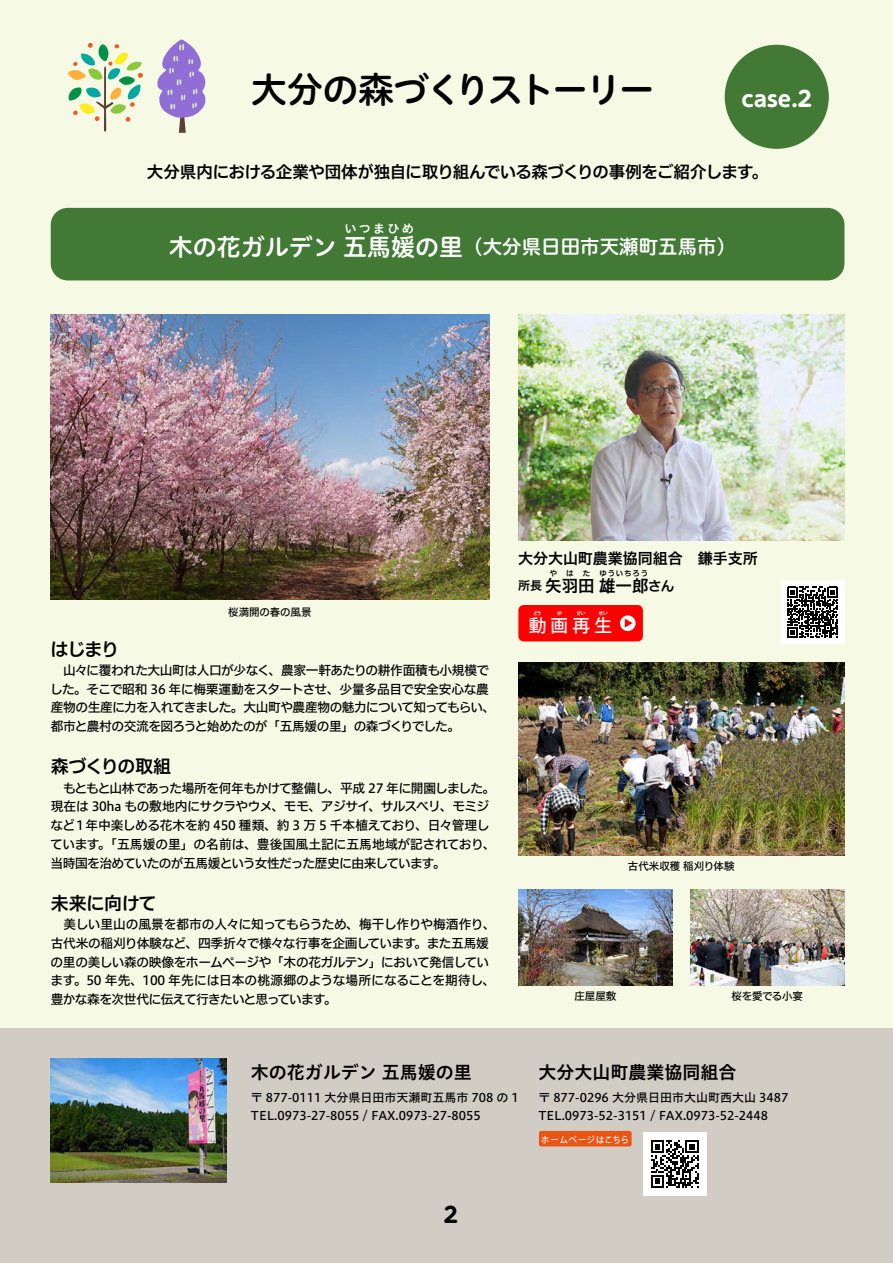
<style>
.page{position:relative;width:893px;height:1263px;background:#fff}
.page>*{position:absolute;margin:0;border:0;box-sizing:border-box;transform-origin:0 0}
.t1{font:36px "Hiragino UD Sans R Std N W6";letter-spacing:-.075em;color:#000}
.t2{font:24px "Hiragino UD Sans R Std N W6";color:#fff}
.t3{font:700 21.3px "UD Shin M Go Pro";color:#fff}
.t4{font:700 21.3px "UD Shin M Go Pro";color:#000}
.t5{font:19.5px "Hiragino UD Sans R Std N W6";color:#fff}
.t6{font:18px "Hiragino UD Sans Std W6";color:#000}
.t7{font:18px "Hiragino UD Sans F Std W6";letter-spacing:-.04em;color:#000}
.t8{font:500 17.7px "Koz Go Pro";color:#fff}
.t9{font:16.5px "Hiragino UD Sans F Std W6";letter-spacing:-.02em;color:#000}
.t10{font:15px "Hiragino UD Sans F Std W6";color:#000}
.t11{font:12.75px/18.8px "Hiragino UD Sans F Std W5";letter-spacing:-.04em;color:#000}
.t12{font:12px/18px "Hiragino UD Sans Std W5";color:#000}
.t13{font:12px "Hiragino UD Sans R Std N W6";letter-spacing:.2em;color:#fff}
.t14{font:12px "Hiragino UD Sans F Std W6";color:#000}
.t15{font:10.5px "Hiragino UD Sans F Std W5";color:#000}
.t16{font:10.5px "Hiragino UD Sans F Std W5";letter-spacing:-.025em;color:#000}
.t17{font:500 8.7px "Koz Go Pro";letter-spacing:.09em;color:#fff;scale:.95 1}
.t18{font:7.5px "Hiragino UD Sans F Std W6";letter-spacing:.11em;color:#000}
.t19{font:700 4.8px "Koz Go Pr 6 N";color:#fff}
.s1{font-size:13.5px}
</style>
<div class="page">
<div style="left:0;top:258px;width:893px;height:1005px;background:#d1ccc4"></div>
<div style="left:0;top:0;width:893px;height:1028px;background:#f6f9e4"></div>
<div style="left:518px;top:605px;width:125px;height:36px;background:#f00;border-radius:5px"></div>
<svg style="left:620px;top:615px;width:16px;height:16px"></svg>
<svg style="left:625px;top:618px;width:8px;height:9px"></svg>
<img style="left:51px;top:1058px;width:175px;height:124px">
<img style="left:51px;top:315px;width:438px;height:285px">
<img style="left:518px;top:890px;width:155px;height:96px">
<img style="left:690px;top:890px;width:154px;height:96px">
<img style="left:518px;top:662px;width:326px;height:193px">
<img style="left:518px;top:315px;width:326px;height:225px">
<div style="left:643px;top:1132px;width:64px;height:64px;background:#fff"></div>
<svg style="left:651px;top:1140px;width:48px;height:48px"></svg>
<div style="left:539px;top:1131px;width:93px;height:15px;background:#ea5515;border-radius:2px"></div>
<div style="left:781px;top:580px;width:63px;height:64px;background:#fff"></div>
<svg style="left:787px;top:587px;width:51px;height:51px"></svg>
<div style="left:725px;top:45px;width:104px;height:104px;background:#427935;border-radius:50%"></div>
<div style="left:51px;top:208px;width:793px;height:72px;background:#427935;border-radius:17px"></div>
<svg style="left:68px;top:43px;width:75px;height:89px"></svg>
<svg style="left:157px;top:39px;width:49px;height:94px"></svg>
<h1 class="t1" style="left:251px;top:62px;width:405px">大分の森づくりストーリー</h1>
<h3 class="t3" style="left:742px;top:81px;width:72px">CASE.2</h3>
<p class="t9" style="left:147px;top:159px;width:623px">大分県内における企業や団体が独自に取り組んでいる森づくりの事例をご紹介します。</p>
<p class="t13" style="left:344px;top:219px;width:71px">いつまひめ</p>
<h2 class="t2" style="left:169px;top:228px;width:296px">木の花ガルデン五馬媛の里</h2>
<h3 class="t5" style="left:463px;top:232px;width:274px">（大分県日田市天瀬町五馬市(</h3>
<p class="t15" style="left:228px;top:604px;width:85px">桜満開の春の風景</p>
<p class="t10" style="left:518px;top:546px;width:241px">大分大山町農業協同組合　鎌手支所</p>
<p class="t18" style="left:550px;top:568px;width:42px">やはた</p>
<p class="t18" style="left:599px;top:568px;width:50px">ゆういちろう</p>
<p class="t9" style="left:545px;top:573px;width:131px">矢羽田雄一郎<span class="s1">さん</span></p>
<p class="t14" style="left:518px;top:576px;width:25px">所長</p>
<p class="t19" style="left:599px;top:611px;width:11px">せい</p>
<h3 class="t8" style="left:529px;top:614px;width:85px">動画再生</h3>
<h3 class="t7" style="left:51px;top:635px;width:70px">はじまり</h3>
<p class="t11" style="left:50px;top:660px;width:447px">　山々に覆われた大山町は人口が少なく、農家一軒あたりの耕作面積も小規模でした。そこで昭和 36 年に梅栗運動をスタートさせ、少量多品目で安全安心な農産物の生産に力を入れてきました。大山町や農産物の魅力について知ってもらい、都市と農村の交流を図ろうと始めたのが「五馬媛の里」の森づくりでした。</p>
<h3 class="t7" style="left:51px;top:753px;width:122px">森づくりの取組</h3>
<p class="t11" style="left:50px;top:778px;width:447px">　もともと山林であった場所を何年もかけて整備し、平成 27 年に開園しました。現在は 30ha もの敷地内にサクラやウメ、モモ、アジサイ、サルスベリ、モミジなど１年中楽しめる花木を約 450 種類、約 3 万 5 千本植えており、日々管理しています。「五馬媛の里」の名前は、豊後国風土記に五馬地域が記されており、当時国を治めていたのが五馬媛という女性だった歴史に由来しています。</p>
<h3 class="t7" style="left:51px;top:889px;width:107px">未来に向けて</h3>
<p class="t11" style="left:50px;top:914px;width:446px">　美しい里山の風景を都市の人々に知ってもらうため、梅干し作りや梅酒作り、古代米の稲刈り体験など、四季折々で様々な行事を企画しています。また五馬媛の里の美しい森の映像をホームページや「木の花ガルテン」において発信しています。50 年先、100 年先には日本の桃源郷のような場所になることを期待し、豊かな森を次世代に伝えて行きたいと思っています。</p>
<p class="t15" style="left:628px;top:858px;width:108px">古代米収穫稲刈り体験</p>
<p class="t15" style="left:574px;top:988px;width:43px">庄屋屋敷</p>
<p class="t16" style="left:731px;top:988px;width:73px">桜を愛でる小宴</p>
<h3 class="t6" style="left:251px;top:1058px;width:222px">木の花ガルデン五馬媛の里</h3>
<p class="t12" style="left:251px;top:1088px;width:269px">〒 877-0111 大分県日田市天瀬町五馬市 708 の 1<br>TEL.0973-27-8055 / FAX.0973-27-8055</p>
<h3 class="t6" style="left:538px;top:1058px;width:199px">大分大山町農業協同組合</h3>
<p class="t12" style="left:538px;top:1088px;width:251px">〒 877-0296 大分県日田市大山町西大山 3487<br>TEL.0973-52-3151 / FAX.0973-52-2448</p>
<p class="t17" style="left:541px;top:1134px;width:94px">ホームページはこちら</p>
<h3 class="t4" style="left:444px;top:1197px;width:16px">2</h3>
</div>
